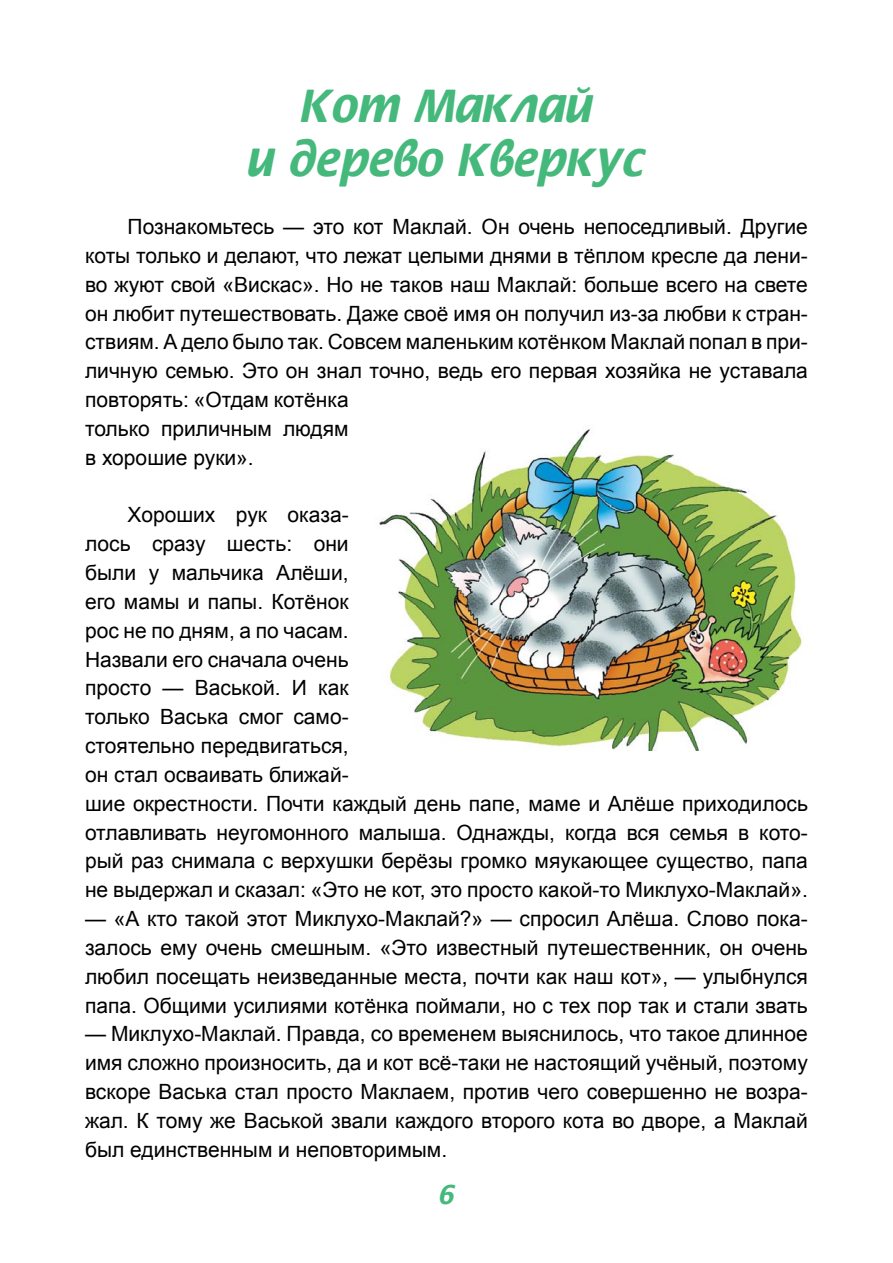
<style>
.page{position:relative;width:893px;height:1263px;background:#fff}
.page>*{position:absolute;margin:0;border:0;box-sizing:border-box;transform-origin:0 0}
.t1{font:45px/54.3px "Fiesta";color:#45b97c;text-align:center}
.t2{font:27px "Fiesta";color:#45b97c}
.t3{font:21px/28.8px "Arial";color:#000}
</style>
<div class="page">
<img style="left:379px;top:429px;width:423px;height:321px">
<h1 class="t1" style="left:248px;top:80px;width:399px">Кот Маклай<br>и дерево Кверкус</h1>
<p class="t3" style="left:85px;top:212px;width:724px;text-indent:43px">Познакомьтесь — это кот Маклай. Он очень непоседливый. Другие коты только и делают, что лежат целыми днями в тёплом кресле да лени&shy;во жуют свой «Вискас». Но не таков наш Маклай: больше всего на свете он любит путешествовать. Даже своё имя он получил из-за любви к стран&shy;ствиям. А дело было так. Совсем маленьким котёнком Маклай попал в при&shy;личную семью. Это он знал точно, ведь его первая хозяйка не уставала повторять: «Отдам котёнка<br>только приличным людям<br>в хорошие руки».</p>
<p class="t3" style="left:85px;top:501px;width:724px;text-indent:43px">Хороших рук оказа-<br>лось сразу шесть: они<br>были у мальчика Алёши,<br>его мамы и папы. Котёнок<br>рос не по дням, а по часам.<br>Назвали его сначала очень<br>просто — Васькой. И как<br>только Васька смог само-<br>стоятельно передвигаться,<br>он стал осваивать ближай-<br>шие окрестности. Почти каждый день папе, маме и Алёше приходилось отлавливать неугомонного малыша. Однажды, когда вся семья в кото&shy;рый раз снимала с верхушки берёзы громко мяукающее существо, папа не выдержал и сказал: «Это не кот, это просто какой-то Миклухо-Маклай».</p>
<p class="t3" style="left:85px;top:904px;width:724px;text-align:justify">— «А кто такой этот Миклухо-Маклай?» — спросил Алёша. Слово пока&shy;залось ему очень смешным. «Это известный путешественник, он очень любил посещать неизведанные места, почти как наш кот», — улыбнулся папа. Общими усилиями котёнка поймали, но с тех пор так и стали звать</p>
<p class="t3" style="left:85px;top:1020px;width:724px;text-align:justify">— Миклухо-Маклай. Правда, со временем выяснилось, что такое длинное имя сложно произносить, да и кот всё-таки не настоящий учёный, поэтому вскоре Васька стал просто Маклаем, против чего совершенно не возра&shy;жал. К тому же Васькой звали каждого второго кота во дворе, а Маклай был единственным и неповторимым.</p>
<p class="t2" style="left:438px;top:1179px;width:18px">6</p>
</div>
